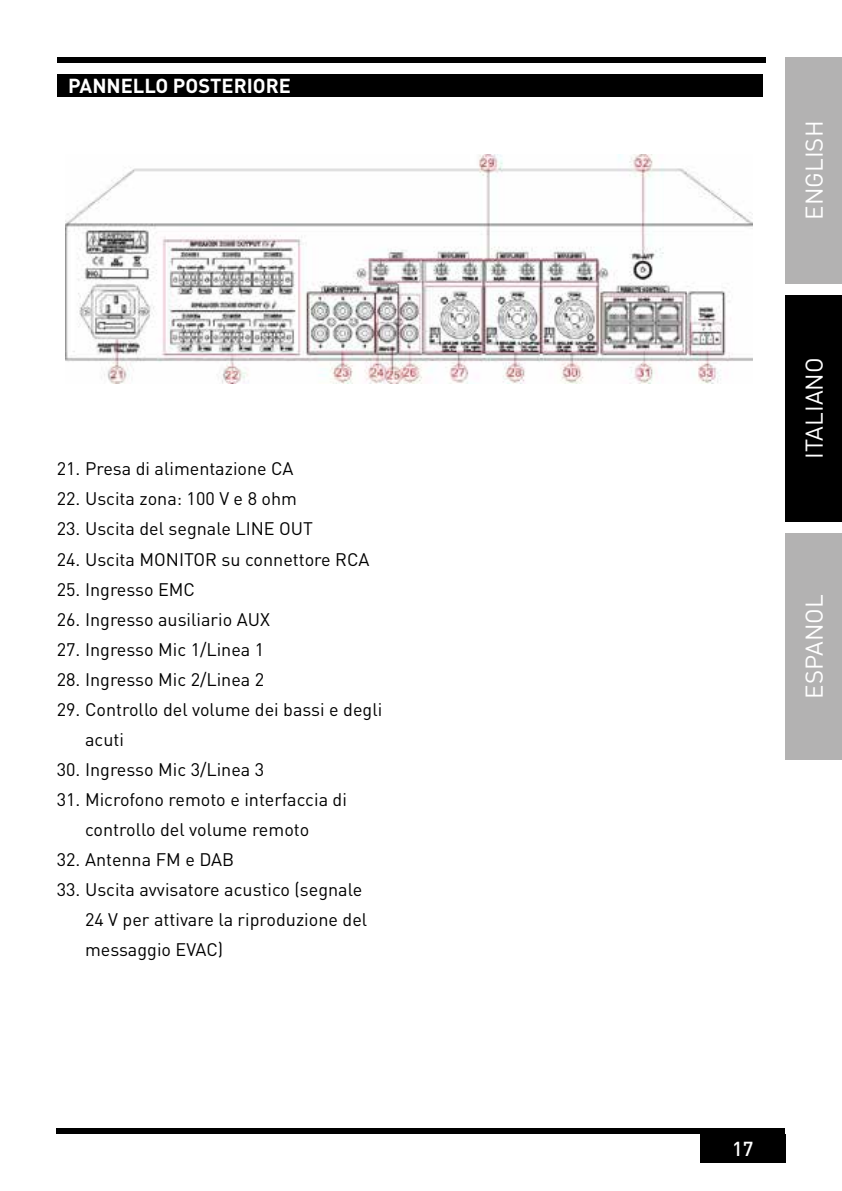
<style>
.page{position:relative;width:842px;height:1191px;background:#fff}
.page>*{position:absolute;margin:0;border:0;box-sizing:border-box;transform-origin:0 0}
.t1{font:24px "DIN Pro";color:#fff}
.t2{font:700 20px "DIN Pro";color:#fff}
.t3{font:500 20px "DIN Pro";color:#fff}
.t4{font:18px/30px "DIN Pro";color:#000}
</style>
<div class="page">
<div style="left:785px;top:533px;width:57px;height:227px;background:#b3b2b2"></div>
<div style="left:57px;top:57px;width:708px;height:5px;background:#000"></div>
<div style="left:57px;top:1128px;width:728px;height:6px;background:#000"></div>
<div style="left:700px;top:1134px;width:85px;height:28px;background:#000"></div>
<div style="left:785px;top:295px;width:57px;height:227px;background:#000"></div>
<div style="left:785px;top:57px;width:57px;height:226px;background:#b3b2b2"></div>
<div style="left:57px;top:74px;width:706px;height:23px;background:#000"></div>
<img style="left:66px;top:154px;width:687px;height:229px">
<p class="t2" style="left:68px;top:72px;width:224px">PANNELLO POSTERIORE</p>
<p class="t4" style="left:57px;top:453px;width:238px">21. Presa di alimentazione CA</p>
<p class="t4" style="left:57px;top:483px;width:242px">22. Uscita zona: 100 V e 8 ohm</p>
<p class="t4" style="left:57px;top:513px;width:258px">23. Uscita del segnale LINE OUT</p>
<p class="t4" style="left:57px;top:543px;width:314px">24. Uscita MONITOR su connettore RCA</p>
<p class="t4" style="left:57px;top:573px;width:140px">25. Ingresso EMC</p>
<p class="t4" style="left:57px;top:603px;width:215px">26. Ingresso ausiliario AUX</p>
<p class="t4" style="left:57px;top:633px;width:209px">27. Ingresso Mic 1/Linea 1</p>
<p class="t4" style="left:57px;top:663px;width:209px">28. Ingresso Mic 2/Linea 2</p>
<p class="t4" style="left:85px;top:693px;width:299px;text-indent:-28px">29. Controllo del volume dei bassi e degli acuti</p>
<p class="t4" style="left:57px;top:753px;width:209px">30. Ingresso Mic 3/Linea 3</p>
<p class="t4" style="left:57px;top:783px;width:292px;text-align:center">31. Microfono remoto e interfaccia di controllo del volume remoto</p>
<p class="t4" style="left:57px;top:843px;width:179px">32. Antenna FM e DAB</p>
<p class="t4" style="left:85px;top:873px;width:284px;text-indent:-28px">33. Uscita avvisatore acustico (segnale<br>24 V per attivare la riproduzione del messaggio EVAC)</p>
<h1 class="t1" style="left:798px;top:220px;width:100px;rotate:-90deg">ENGLISH</h1>
<h1 class="t1" style="left:798px;top:459px;width:103px;rotate:-90deg">ITALIANO</h1>
<h1 class="t1" style="left:798px;top:698px;width:106px;rotate:-90deg">ESPANOL</h1>
<p class="t3" style="left:732px;top:1135px;width:23px">17</p>
</div>
